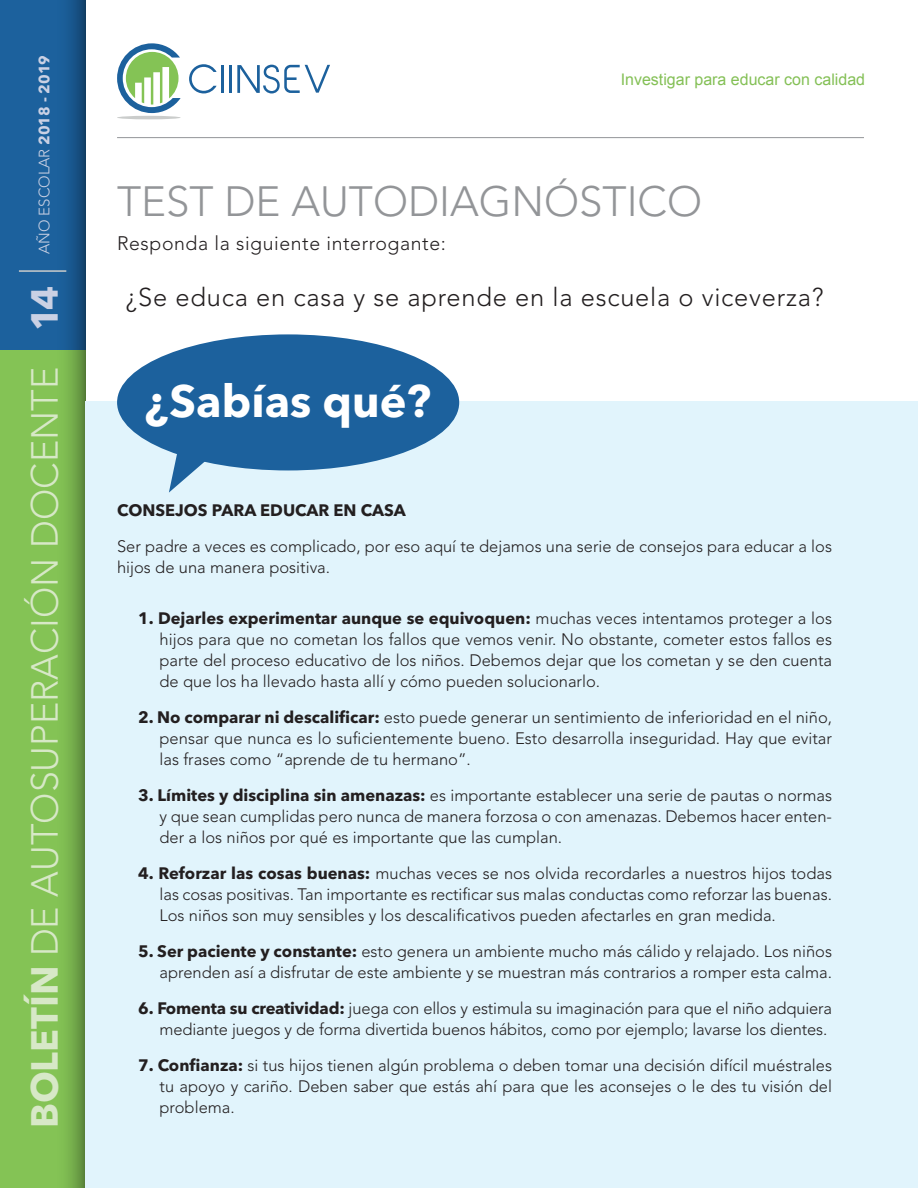
<style>
.page{position:relative;width:918px;height:1188px;background:#fff}
.page>*{position:absolute;margin:0;border:0;box-sizing:border-box;transform-origin:0 0}
.t1{font:700 45px "Avenir Next LT Pro";color:#fff}
.t2{font:300 42px "Avenir LT Std";color:#939598}
.t3{font:300 37.5px "Avenir LT Std";color:#d7e8c7}
.t4{font:300 25.5px "Avenir LT Std";letter-spacing:.03em;color:#231f20}
.t5{font:300 19.5px "Avenir LT Std";color:#231f20}
.t6{font:300 16.5px/21px "Avenir LT Std";color:#231f20;text-align:justify}
.t7{font:700 16.5px "Avenir Next LT Pro";color:#231f20}
.t8{font:16.05px "Arial";color:#84c056}
.t9{font:300 15px "Avenir LT Std";color:#cad1e4}
.s1{font-family:"Avenir Next LT Pro";font-weight:700}
.s2{font-family:"Avenir Next LT Pro";font-weight:700;color:#cad1e4}
.s3{font-family:"Avenir LT Std";font-weight:300}
</style>
<div class="page">
<svg style="left:117px;top:43px;width:64px;height:70px"></svg>
<hr style="left:117px;top:116px;width:64px;height:3px;background:#cacccb;border-radius:50%">
<hr style="left:221px;top:65px;width:3px;height:28px;background:#1c619d">
<hr style="left:229px;top:65px;width:3px;height:28px;background:#1c619d">
<svg style="left:237px;top:65px;width:93px;height:28px"></svg>
<svg style="left:189px;top:64px;width:28px;height:29px"></svg>
<div style="left:0;top:350px;width:85px;height:838px;background:#84c355"></div>
<div style="left:0;top:0;width:85px;height:350px;background:#1c619d"></div>
<svg style="left:66px;top:0;width:19px;height:1188px"></svg>
<hr style="left:117px;top:137px;width:747px;height:1px;background:#939598">
<hr style="left:19px;top:270px;width:47px;height:2px;background:#cacccb">
<div style="left:85px;top:402px;width:833px;height:786px;background:#e1f4fc"></div>
<div style="left:117px;top:334px;width:342px;height:136px;background:#1c619d;border-radius:50%"></div>
<svg style="left:169px;top:451px;width:47px;height:42px"></svg>
<p class="t9" style="left:35px;top:254px;width:200px;rotate:-90deg">año escolar <span class="s1">2018 - 2019</span></p>
<h3 class="t3" style="left:23px;top:1128px;width:844px;rotate:-90deg"><span class="s1">Boletín</span> de Autosuperación Docente <span class="s2">14</span></h3>
<p class="t8" style="left:621px;top:69px;width:246px">Investigar para educar con calidad</p>
<h2 class="t2" style="left:117px;top:177px;width:25px">TEST</h2>
<h2 class="t2" style="left:224px;top:177px;width:122px">DE AUTODI</h2>
<h2 class="t2" style="left:450px;top:177px;width:89px">AGNÓSTICO</h2>
<p class="t5" style="left:117px;top:232px;width:330px">Responda la siguiente interrogante:</p>
<h3 class="t4" style="left:126px;top:283px;width:699px">¿Se educa en casa y se aprende en la escuela o viceverza?</h3>
<h1 class="t1" style="left:145px;top:373px;width:288px">¿Sabías qué?</h1>
<p class="t7" style="left:117px;top:500px;width:107px">Consejos para</p>
<p class="t7" style="left:260px;top:500px;width:48px">educar</p>
<p class="t7" style="left:334px;top:500px;width:40px">en casa</p>
<p class="t6" style="left:117px;top:536px;width:716px">Ser padre a veces es complicado, por eso aquí te dejamos una serie de consejos para educar a los hijos de una manera positiva.</p>
<p class="t7" style="left:138px;top:608px;width:695px">1. Dejarles experimentar aunque se equivoquen: <span class="s3">muchas veces intentamos proteger a los</span></p>
<p class="t6" style="left:160px;top:629px;width:674px">hijos para que no cometan los fallos que vemos venir. N o obstante, cometer estos fallos es parte del proceso educativo de los niños. Debemos dejar que los cometan y se den cuenta de que los ha llevado hasta allí y cómo pueden solucionarlo.</p>
<p class="t6" style="left:160px;top:707px;width:674px;text-indent:-21px"><span class="s1">2. No comparar ni descalificar:</span> esto puede generar un sentimiento de inferioridad en el niño, pensar que nunca es lo suficientemente bueno. Esto desarrolla inseguridad. Hay que evitar las frases como “aprende de tu hermano”.</p>
<p class="t6" style="left:160px;top:785px;width:674px;text-indent:-21px"><span class="s1">3. Límites y disciplina sin amenazas:</span> es importante establecer una serie de pautas o normas y que sean cumplidas pero nunca de manera forzosa o con amenazas. Debemos hacer enten&shy;der a los niños por qué es importante que las cumplan.</p>
<p class="t6" style="left:160px;top:863px;width:674px;text-indent:-21px"><span class="s1">4. Reforzar las cosas buenas:</span> muchas veces se nos olvida recordarles a nuestros hijos todas las cosas positivas. Tan importante es rectificar sus malas conductas como reforzar las buenas.<br>Los niños son muy sensibles y los descalificativos pueden afectarles en gran medida.</p>
<p class="t6" style="left:138px;top:941px;width:695px;text-align:right"><span class="s1">5. Ser paciente y constante:</span> esto genera un ambiente mucho más cálido y relajado. Los niños aprenden así a disfrutar de este ambiente y se muestran más contrarios a romper esta calma.</p>
<p class="t6" style="left:138px;top:998px;width:695px;text-align:right"><span class="s1">6. Fomenta su creatividad:</span> juega con ellos y estimula su imaginación para que el niño adquiera mediante juegos y de forma divertida buenos hábitos, como por ejemplo; lavarse los dientes.</p>
<p class="t6" style="left:160px;top:1055px;width:674px;text-indent:-21px"><span class="s1">7. Confianza:</span> si tus hijos tienen algún problema o deben tomar una decisión difícil muéstrales tu apoyo y cariño. Deben saber que estás ahí para que les aconsejes o le des tu visión del problema.</p>
</div>
